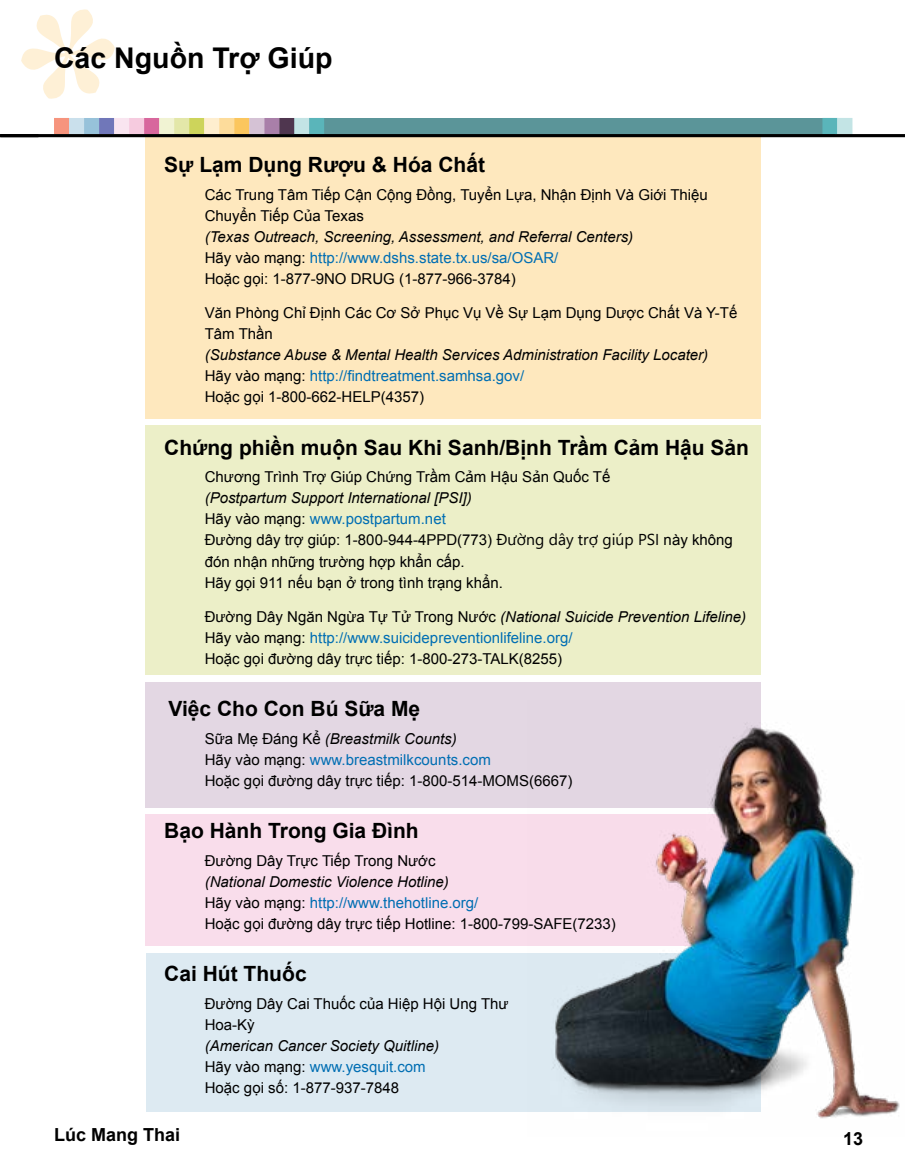
<style>
.page{position:relative;width:905px;height:1175px;background:#fff}
.page>*{position:absolute;margin:0;border:0;box-sizing:border-box;transform-origin:0 0}
.t1{font:700 28.5px "Arial";color:#000}
.Sub_Title{font:700 21px "Arial";color:#000}
.Body{font:700 21px "Arial";color:#000}
.t2{font:700 18px "Arial";color:#000}
.Body-2{font:15px/21px "Arial";color:#000}
.Body-3{font:italic 15px "Arial";color:#000}
.Body-4{font:15px "Arial";color:#006eb3}
.s1{color:#000}
.s2{font-family:"Segoe UI";font-size:15.75px}
.s3{font-style:normal}
</style>
<div class="page">
<div style="left:146px;top:952px;width:614px;height:159px;background:#ddeaf2"></div>
<div style="left:145px;top:814px;width:625px;height:132px;background:#f9ddeb"></div>
<div style="left:145px;top:682px;width:615px;height:126px;background:#e3d7e3"></div>
<div style="left:145px;top:425px;width:615px;height:250px;background:#ecefc8"></div>
<div style="left:145px;top:136px;width:615px;height:283px;background:#fee8be"></div>
<img style="left:527px;top:700px;width:373px;height:419px">
<div style="left:324px;top:118px;width:498px;height:16px;background:#5b9599"></div>
<div style="left:309px;top:118px;width:15px;height:16px;background:#5ab5ba"></div>
<div style="left:294px;top:118px;width:15px;height:16px;background:#c3e4e5"></div>
<div style="left:279px;top:118px;width:15px;height:16px;background:#4f364f"></div>
<div style="left:264px;top:118px;width:15px;height:16px;background:#a97fa9"></div>
<div style="left:249px;top:118px;width:15px;height:16px;background:#d5c2d5"></div>
<div style="left:234px;top:118px;width:15px;height:16px;background:#fbc65e"></div>
<div style="left:219px;top:118px;width:15px;height:16px;background:#fddc9b"></div>
<div style="left:204px;top:118px;width:15px;height:16px;background:#feeecf"></div>
<div style="left:189px;top:118px;width:15px;height:16px;background:#cdd45b"></div>
<div style="left:174px;top:118px;width:15px;height:16px;background:#e3e7a9"></div>
<div style="left:159px;top:118px;width:15px;height:16px;background:#f1f3d3"></div>
<div style="left:144px;top:118px;width:15px;height:16px;background:#d8679d"></div>
<div style="left:129px;top:118px;width:15px;height:16px;background:#f6cbdf"></div>
<div style="left:114px;top:118px;width:15px;height:16px;background:#f9e5f0"></div>
<div style="left:99px;top:118px;width:15px;height:16px;background:#7077b9"></div>
<div style="left:84px;top:118px;width:15px;height:16px;background:#97c2da"></div>
<div style="left:69px;top:118px;width:15px;height:16px;background:#cae0ec"></div>
<div style="left:54px;top:118px;width:15px;height:16px;background:#f6947d"></div>
<div style="left:822px;top:118px;width:15px;height:16px;background:#5ab5ba"></div>
<div style="left:837px;top:118px;width:15px;height:16px;background:#c3e4e5"></div>
<hr style="left:0;top:134px;width:904px;height:3px;background:#000">
<p class="t1" style="left:54px;top:39px;width:280px">Các Nguồn Trợ Giúp</p>
<p class="Sub_Title" style="left:164px;top:151px;width:322px">Sự Lạm Dụng Rượu &amp; Hóa Chất</p>
<p class="Body-2" style="left:205px;top:184px;width:504px">Các Trung Tâm Tiếp Cận Cộng Đồng, Tuyển Lựa, Nhận Định Và Giới Thiệu<br>Chuyển Tiếp Của Texas</p>
<p class="Body-3" style="left:205px;top:227px;width:430px">(Texas Outreach, Screening, Assessment, and Referral Centers)</p>
<p class="Body-4" style="left:205px;top:248px;width:355px"><span class="s1">Hãy vào mạng:</span> http://www.dshs.state.tx.us/sa/OSAR/</p>
<p class="Body-2" style="left:205px;top:268px;width:312px">Hoặc gọi: 1-877-9NO DRUG (1-877-966-3784)</p>
<p class="Body-2" style="left:205px;top:303px;width:534px">Văn Phòng Chỉ Định Các Cơ Sở Phục Vụ Về Sự Lạm Dụng Dược Chất Và Y-Tế<br>Tâm Thần</p>
<p class="Body-3" style="left:205px;top:345px;width:505px">(Substance Abuse &amp; Mental Health Services Administration Facility Locater)</p>
<p class="Body-4" style="left:205px;top:366px;width:321px"><span class="s1">Hãy vào mạng:</span> http://findtreatment.samhsa.gov/</p>
<p class="Body-2" style="left:205px;top:387px;width:221px">Hoặc gọi 1-800-662-HELP(4357)</p>
<p class="Sub_Title" style="left:164px;top:433px;width:586px">Chứng phiền muộn Sau Khi Sanh/Bịnh Trầm Cảm Hậu Sản</p>
<p class="Body-2" style="left:205px;top:467px;width:407px">Chương Trình Trợ Giúp Chứng Trầm Cảm Hậu Sản Quốc Tế</p>
<p class="Body-3" style="left:205px;top:488px;width:268px">(Postpartum Support International [PSI])</p>
<p class="Body-4" style="left:205px;top:509px;width:242px"><span class="s1">Hãy vào mạng:</span> www.postpartum.net</p>
<p class="Body-2" style="left:205px;top:530px;width:529px">Đường dây trợ giú p: 1-800-944-4PPD(773) <span class="s2">Đường dây trợ giúp PSI</span> này không đón nhận những trường hợp khẩn cấp.</p>
<p class="Body-2" style="left:205px;top:572px;width:300px">Hãy gọi 911 nếu bạn ở trong tình trạng khẩn.</p>
<p class="Body-3" style="left:205px;top:607px;width:543px"><span class="s3">Đường Dây Ngăn Ngừa Tự Tử Trong Nước</span> (National Suicide Prevention Lifeline)</p>
<p class="Body-4" style="left:205px;top:628px;width:369px"><span class="s1">Hãy vào mạng:</span> http://www.suicidepreventionlifeline.org/</p>
<p class="Body-2" style="left:205px;top:648px;width:359px">Hoặc gọi đường dây trực tiếp: 1-800-273-TALK(8255)</p>
<p class="Body" style="left:168px;top:695px;width:253px">Việc Cho Con Bú Sữa Mẹ</p>
<p class="Body-3" style="left:205px;top:729px;width:253px"><span class="s3">Sữa Mẹ Đáng Kể</span> (Breastmilk Counts)</p>
<p class="Body-4" style="left:205px;top:750px;width:287px"><span class="s1">Hãy vào mạng:</span> www.breastmilkcounts.com</p>
<p class="Body-2" style="left:205px;top:770px;width:369px">Hoặc gọi đường dây trực tiếp: 1-800-514-MOMS(6667)</p>
<p class="Sub_Title" style="left:164px;top:817px;width:256px">Bạo Hành Trong Gia Đình</p>
<p class="Body-2" style="left:205px;top:850px;width:232px">Đường Dây Trực Tiếp Trong Nước</p>
<p class="Body-3" style="left:205px;top:872px;width:245px">(National Domestic Violence Hotline)</p>
<p class="Body-4" style="left:205px;top:893px;width:275px"><span class="s1">Hãy vào mạng:</span> http://www.thehotline.org/</p>
<p class="Body-2" style="left:205px;top:913px;width:412px">Hoặc gọi đường dây trực tiếp Hotline: 1-800-799-SAFE(7233)</p>
<p class="Sub_Title" style="left:164px;top:959px;width:144px">Cai Hút Thuốc</p>
<p class="Body-2" style="left:205px;top:993px;width:305px">Đường Dây Cai Thuốc của Hiệp Hội Ung Thư<br>Hoa-Kỳ</p>
<p class="Body-3" style="left:205px;top:1036px;width:236px">(American Cancer Society Quitline)</p>
<p class="Body-4" style="left:205px;top:1057px;width:222px"><span class="s1">Hãy vào mạng:</span> www.yesquit.com</p>
<p class="Body-2" style="left:205px;top:1077px;width:196px">Hoặc gọi số: 1-877-937-7848</p>
<p class="t2" style="left:54px;top:1122px;width:128px">Lúc Mang Thai</p>
<p class="t2" style="left:843px;top:1126px;width:22px">13</p>
</div>
